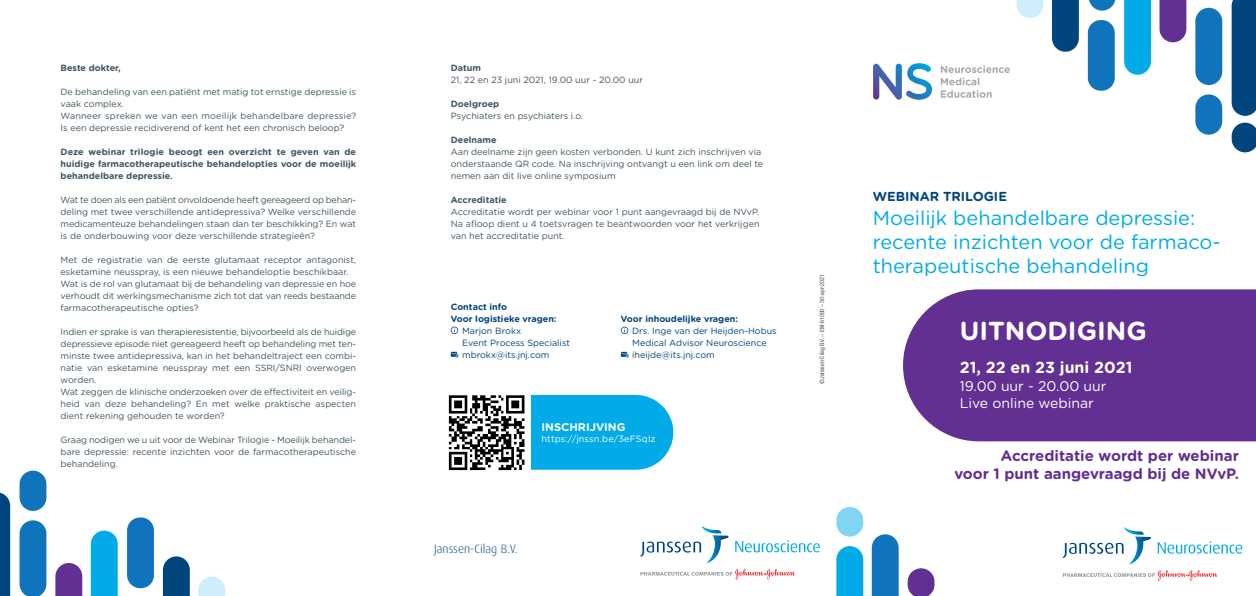
<style>
.page{position:relative;width:1256px;height:596px;background:#fff}
.page>*{position:absolute;margin:0;border:0;box-sizing:border-box;transform-origin:0 0}
.t1{font:700 26px "Gotham Rounded";color:#fff}
.t2{font:20px/24px "Gotham Rounded";color:#00abe7}
.t3{font:700 16px "Gotham Rounded";color:#fff}
.t4{font:700 15px/18px "Gotham Rounded";color:#622f92;text-align:right}
.t5{font:14px/16.8px "Gotham Rounded";color:#fff}
.t6{font:700 13px "Gotham Rounded";color:#01457f}
.t7{font:300 12px "Dax";color:#01457f}
.t8{font:700 11.2px "Gotham Rounded";color:#fff}
.t9{font:9.1px "Gotham Rounded";letter-spacing:.01em;color:#fff}
.t10{font:9px/12px "Gotham Rounded";color:#3f555f}
.t11{font:700 9px/12px "Gotham Rounded";color:#3f555f;text-align:justify}
.t12{font:9px/12px "Gotham Rounded";color:#01457f}
.t13{font:700 9px/12px "Gotham Rounded";color:#01457f}
.t14{font:condensed 6px "Helvetica Neue";color:#4b4c4d}
</style>
<div class="page">
<div style="left:1231px;top:0;width:25px;height:116px;background:#01457f"></div>
<div style="left:1195px;top:8px;width:27px;height:77px;background:#1074bc;border-radius:13px"></div>
<div style="left:1195px;top:94px;width:27px;height:41px;background:#1074bc;border-radius:13px"></div>
<svg style="left:1159px;top:0;width:27px;height:42px"></svg>
<svg style="left:1124px;top:0;width:27px;height:75px;background:#0baee8"></svg>
<div style="left:1088px;top:20px;width:27px;height:71px;background:#1074bc;border-radius:13px"></div>
<svg style="left:1052px;top:0;width:27px;height:52px"></svg>
<svg style="left:1089px;top:0;width:26px;height:11px"></svg>
<svg style="left:1016px;top:0;width:27px;height:18px"></svg>
<svg style="left:1231px;top:122px;width:25px;height:30px"></svg>
<svg style="left:941px;top:65px;width:69px;height:33px"></svg>
<svg style="left:873px;top:63px;width:59px;height:37px"></svg>
<div style="left:872px;top:534px;width:26px;height:61px;background:#1074bc"></div>
<svg style="left:907px;top:568px;width:27px;height:27px"></svg>
<svg style="left:836px;top:546px;width:27px;height:49px"></svg>
<div style="left:903px;top:289px;width:353px;height:152px;background:#622f92"></div>
<svg style="left:1063px;top:527px;width:179px;height:53px"></svg>
<div style="left:836px;top:506px;width:27px;height:30px;background:#80d5f3;border-radius:13px"></div>
<svg style="left:640px;top:526px;width:180px;height:53px"></svg>
<svg style="left:0;top:492px;width:10px;height:103px"></svg>
<div style="left:20px;top:520px;width:26px;height:75px;background:#1074bc"></div>
<div style="left:20px;top:470px;width:26px;height:40px;background:#1074bc;border-radius:13px"></div>
<svg style="left:55px;top:563px;width:27px;height:32px"></svg>
<svg style="left:91px;top:530px;width:27px;height:65px;background:#10b0e8"></svg>
<div style="left:127px;top:517px;width:27px;height:70px;background:#1074bc;border-radius:13px"></div>
<svg style="left:163px;top:556px;width:27px;height:39px"></svg>
<svg style="left:198px;top:576px;width:27px;height:19px"></svg>
<svg style="left:451px;top:326px;width:7px;height:8px"></svg>
<svg style="left:451px;top:351px;width:8px;height:6px"></svg>
<svg style="left:621px;top:326px;width:7px;height:8px"></svg>
<svg style="left:621px;top:351px;width:8px;height:6px"></svg>
<div style="left:488px;top:395px;width:185px;height:74px;background:#00abe7;border-radius:37px"></div>
<img style="left:448px;top:395px;width:82px;height:76px">
<p class="t11" style="left:61px;top:61px;width:62px">Beste dokter,</p>
<p class="t10" style="left:61px;top:85px;width:297px">De behandeling van een patiënt met matig tot ernstige depressie is vaak complex.<br>Wanneer spreken we van een moeilijk behandelbare depressie?<br>Is een depressie recidiverend of kent het een chronisch beloop?</p>
<p class="t11" style="left:61px;top:145px;width:297px">Deze webinar trilogie beoogt een overzicht te geven van de huidige farmacotherapeutische behandelopties voor de moeilijk behandelbare depressie.</p>
<p class="t10" style="left:61px;top:193px;width:297px;text-align:justify">Wat te doen als een patiënt onvoldoende heeft gereageerd op behan&shy;deling met twee verschillende antidepressiva? Welke verschillende medicamenteuze behandelingen staan dan ter beschikking? En wat is de onderbouwing voor deze verschillende strategieën?</p>
<p class="t10" style="left:61px;top:253px;width:297px">Met de registratie van de eerste glutamaat receptor antagonist, esketamine neusspray, is een nieuwe behandeloptie beschikbaar.<br>Wat is de rol van glutamaat bij de behandeling van depressie en hoe verhoudt dit werkingsmechanisme zich tot dat van reeds bestaande farmacotherapeutische opties?</p>
<p class="t10" style="left:61px;top:325px;width:297px">Indien er sprake is van therapieresistentie, bijvoorbeeld als de huidige depressieve episode niet gereageerd heeft op behandeling met ten&shy;minste twee antidepressiva, kan in het behandeltraject een combi&shy;natie van esketamine neusspray met een SSRI/SNRI overwogen worden.<br>Wat zeggen de klinische onderzoeken over de effectiviteit en veilig&shy;heid van deze behandeling? En met welke praktische aspecten dient rekening gehouden te worden?</p>
<p class="t10" style="left:61px;top:433px;width:297px;text-align:justify">Graag nodigen we u uit voor de Webinar Trilogie - Moeilijk behandel&shy;bare depressie: recente inzichten voor de farmacotherapeutische behandeling.</p>
<p class="t11" style="left:451px;top:61px;width:32px">Datum</p>
<p class="t10" style="left:451px;top:73px;width:194px">21, 22 en 23 juni 2021, 19.00 uur - 20.00 uur</p>
<p class="t11" style="left:451px;top:97px;width:50px">Doelgroep</p>
<p class="t10" style="left:451px;top:109px;width:134px">Psychiaters en psychiaters i.o.</p>
<p class="t11" style="left:451px;top:133px;width:47px">Deelname</p>
<p class="t10" style="left:451px;top:145px;width:314px">Aan deelname zijn geen kosten verbonden. U kunt zich inschrijven via onderstaande QR code. Na inschrijving ontvangt u een link om deel te nemen aan dit live online symposium</p>
<p class="t11" style="left:451px;top:193px;width:57px">Accreditatie</p>
<p class="t10" style="left:451px;top:205px;width:310px;text-align:justify">Accreditatie wordt per webinar voor 1 punt aangevraagd bij de NVvP.<br>Na afloop dient u 4 toetsvragen te beantwoorden voor het verkrijgen van het accreditatie punt.</p>
<p class="t13" style="left:451px;top:300px;width:107px">Contact info<br>Voor logistieke vragen:</p>
<p class="t12" style="left:462px;top:324px;width:109px">Marjon Brokx<br>Event Process Specialist mbrokx@its.jnj.com</p>
<p class="t13" style="left:621px;top:312px;width:119px">Voor inhoudelijke vragen:</p>
<p class="t12" style="left:632px;top:324px;width:146px">Drs. Inge van der Heijden-Hobus<br>Medical Advisor Neuroscience iheijde@its.jnj.com</p>
<p class="t8" style="left:541px;top:419px;width:85px">INSCHRIJVING</p>
<p class="t9" style="left:541px;top:432px;width:116px">https://jnssn.be/3eFSqIz</p>
<h3 class="t7" style="left:434px;top:541px;width:85px">Janssen-Cilag B.V.</h3>
<p class="t14" style="left:818px;top:383px;width:111px;rotate:-90deg">©Janssen-Cilag B.V. – EM-61090 – 30-apr-2021</p>
<h3 class="t6" style="left:873px;top:186px;width:136px">WEBINAR TRILOGIE</h3>
<h2 class="t2" style="left:873px;top:204px;width:349px">Moeilijk behandelbare depressie: recente inzichten voor de farmaco&shy;therapeutische behandeling</h2>
<h1 class="t1" style="left:960px;top:312px;width:188px">UITNODIGING</h1>
<h3 class="t3" style="left:960px;top:356px;width:174px">21, 22 en 23 juni 2021</h3>
<h3 class="t5" style="left:960px;top:377px;width:148px">19.00 uur - 20.00 uur<br>Live online webinar</h3>
<h3 class="t4" style="left:954px;top:445px;width:286px">Accreditatie wordt per webinar<br>voor 1 punt aangevraagd bij de NVvP.</h3>
</div>
